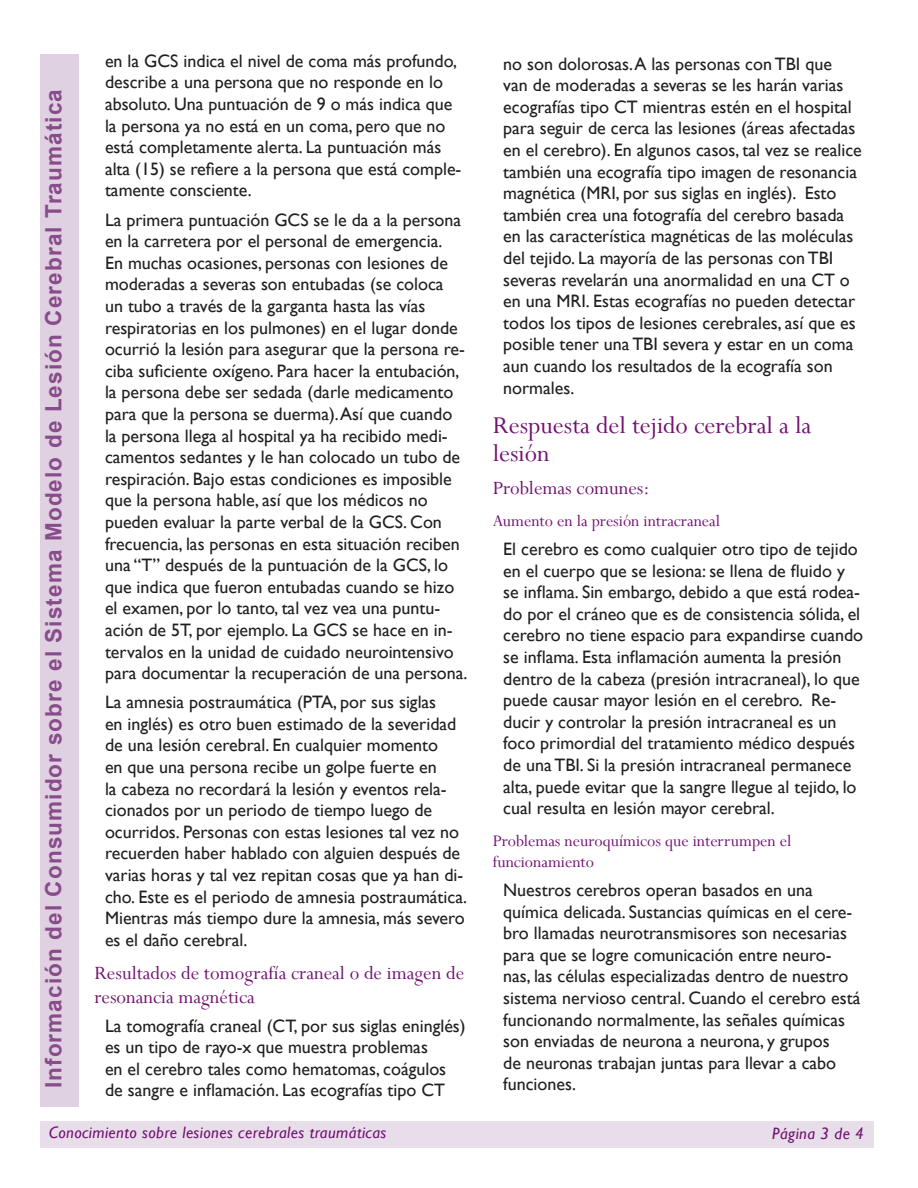
<style>
.page{position:relative;width:918px;height:1188px;background:#fff}
.page>*{position:absolute;margin:0;border:0;box-sizing:border-box;transform-origin:0 0}
.Subhead_1{font:27px/28.5px "Perpetua";color:#711271}
.t1{font:700 22.5px "Arial";letter-spacing:.05em;color:#884c8a}
.Subhead_2{font:21px/24px "Perpetua";color:#711271}
.body_text{font:18px/21.6px "Gill Sans";color:#231f20}
.Subhead_3{font:18px/21px "Perpetua";color:#711271}
.footer_text{font:italic 16.5px "Gill Sans";letter-spacing:.025em;color:#711271}
</style>
<div class="page">
<div style="left:40px;top:54px;width:38px;height:1053px;background:#dfd0e2"></div>
<div style="left:40px;top:1121px;width:834px;height:27px;background:#e8deea"></div>
<p class="t1" style="left:39px;top:1088px;width:1001px;rotate:-90deg">Información del Consumidor sobre el Sistema Modelo de Lesión Cerebral Traumática</p>
<p class="body_text" style="left:105px;top:50px;width:358px">en la GCS indica el nivel de coma más profundo, describe a una persona que no responde en lo absoluto. Una puntuación de 9 o más indica que la persona ya no está en un coma, pero que no está completamente alerta. La puntuación más alta (15) se refiere a la persona que está comple&shy;tamente consciente.</p>
<p class="body_text" style="left:105px;top:209px;width:364px">La primera puntuación GCS se le da a la persona en la carretera por el personal de emergencia.<br>En muchas ocasiones, personas con lesiones de moderadas a severas son entubadas (se coloca<br>un tubo a través de la garganta hasta las vías respiratorias en los pulmones) en el lugar donde ocurrió la lesión para asegurar que la persona re&shy;ciba suficiente oxígeno. Para hacer la entubación, la persona debe ser sedada (darle medicamento para que la persona se duerma). Así que cuando la persona llega al hospital ya ha recibido medi&shy;camentos sedantes y le han colocado un tubo de respiración. Bajo estas condiciones es imposible que la persona hable, así que los médicos no pueden evaluar la parte verbal de la GCS. Con frecuencia, las personas en esta situación reciben una “T” después de la puntuación de la GCS, lo que indica que fueron entubadas cuando se hizo el examen, por lo tanto, tal vez vea una puntu&shy;ación de 5T, por ejemplo. La GCS se hace en in&shy;tervalos en la unidad de cuidado neurointensivo para documentar la recuperación de una persona.</p>
<p class="body_text" style="left:105px;top:692px;width:364px">La amnesia postraumática (PTA, por sus siglas<br>en inglés) es otro buen estimado de la severidad de una lesión cerebral. En cualquier momento<br>en que una persona recibe un golpe fuerte en<br>la cabeza no recordará la lesión y eventos rela&shy;cionados por un periodo de tiempo luego de ocurridos. Personas con estas lesiones tal vez no recuerden haber hablado con alguien después de varias horas y tal vez repitan cosas que ya han di&shy;cho. Este es el periodo de amnesia postraumática.<br>Mientras más tiempo dure la amnesia, más severo es el daño cerebral.</p>
<p class="Subhead_2" style="left:94px;top:960px;width:371px">Resultados de tomografía craneal o de imagen de resonancia magnética</p>
<p class="body_text" style="left:105px;top:1015px;width:362px">La tomografía craneal (CT, por sus siglas eninglés) es un tipo de rayo-x que muestra problemas<br>en el cerebro tales como hematomas, coágulos de sangre e inflamación. Las ecografías tipo CT</p>
<p class="footer_text" style="left:49px;top:1123px;width:339px">Conocimiento sobre lesiones cerebrales traumáticas</p>
<p class="body_text" style="left:503px;top:53px;width:360px">no son dolorosas. A las personas con TBI que<br>van de moderadas a severas se les harán varias ecografías tipo CT mientras estén en el hospital para seguir de cerca las lesiones (áreas afectadas en el cerebro). En algunos casos, tal vez se realice también una ecografía tipo imagen de resonancia magnética (MRI, por sus siglas en inglés). Esto también crea una fotografía del cerebro basada en las característica magnéticas de las moléculas del tejido. La mayoría de las personas con TBI severas revelarán una anormalidad en una CT o en una MRI. Estas ecografías no pueden detectar todos los tipos de lesiones cerebrales, así que es posible tener una TBI severa y estar en un coma aun cuando los resultados de la ecografía son normales.</p>
<p class="Subhead_1" style="left:493px;top:410px;width:320px">Respuesta del tejido cerebral a la lesión</p>
<p class="Subhead_2" style="left:493px;top:476px;width:158px">Problemas comunes:</p>
<p class="Subhead_3" style="left:493px;top:510px;width:229px">Aumento en la presión intracraneal</p>
<p class="body_text" style="left:503px;top:538px;width:361px">El cerebro es como cualquier otro tipo de tejido en el cuerpo que se lesiona: se llena de fluido y se inflama. Sin embargo, debido a que está rodea&shy;do por el cráneo que es de consistencia sólida, el cerebro no tiene espacio para expandirse cuando se inflama. Esta inflamación aumenta la presión dentro de la cabeza (presión intracraneal), lo que puede causar mayor lesión en el cerebro. Re&shy;ducir y controlar la presión intracraneal es un foco primordial del tratamiento médico después de una TBI. Si la presión intracraneal permanece alta, puede evitar que la sangre llegue al tejido, lo cual resulta en lesión mayor cerebral.</p>
<p class="Subhead_3" style="left:493px;top:830px;width:300px">Problemas neuroquímicos que interrumpen el funcionamiento</p>
<p class="body_text" style="left:503px;top:880px;width:359px">Nuestros cerebros operan basados en una química delicada. Sustancias químicas en el cere&shy;bro llamadas neurotransmisores son necesarias para que se logre comunicación entre neuro&shy;nas, las células especializadas dentro de nuestro sistema nervioso central. Cuando el cerebro está funcionando normalmente, las señales químicas son enviadas de neurona a neurona, y grupos<br>de neuronas trabajan juntas para llevar a cabo funciones.</p>
<p class="footer_text" style="left:772px;top:1123px;width:93px">Página 3 de 4</p>
</div>
